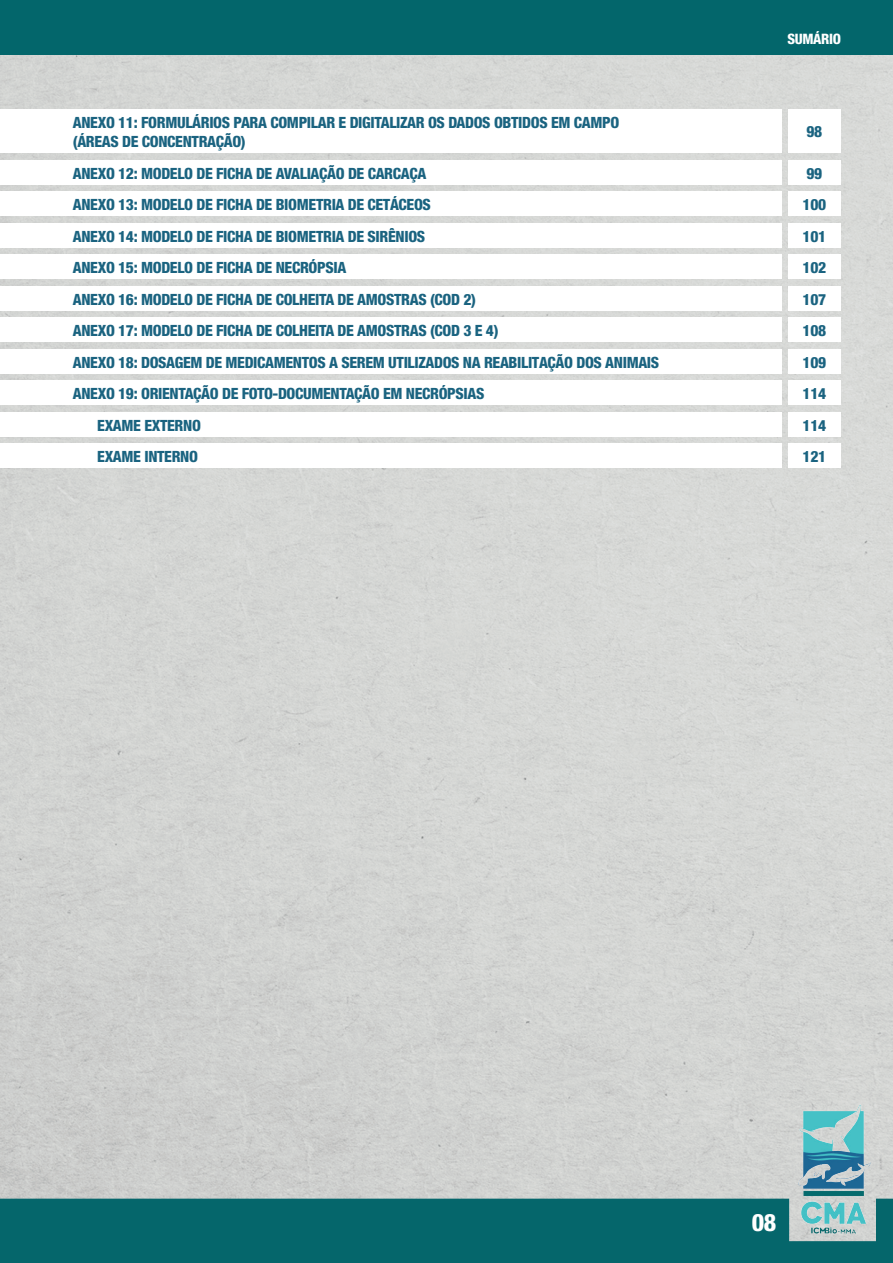
<style>
.page{position:relative;width:893px;height:1263px;background:#fff}
.page>*{position:absolute;margin:0;border:0;box-sizing:border-box;transform-origin:0 0}
.t1{font:800 condensed 24px "Helvetica Neue";color:#fff}
.t2{font:800 condensed 15.45px/18.6px "Helvetica Neue";letter-spacing:-.02em;color:#1a6380}
.t3{font:800 condensed 14.4px "Helvetica Neue";letter-spacing:-.02em;color:#fff}
</style>
<div class="page">
<img style="left:0;top:55px;width:893px;height:1144px">
<div style="left:0;top:192px;width:782px;height:24px;background:#fff"></div>
<div style="left:788px;top:192px;width:53px;height:24px;background:#fff"></div>
<div style="left:0;top:223px;width:782px;height:24px;background:#fff"></div>
<div style="left:788px;top:223px;width:53px;height:24px;background:#fff"></div>
<div style="left:0;top:255px;width:782px;height:24px;background:#fff"></div>
<div style="left:788px;top:255px;width:53px;height:24px;background:#fff"></div>
<div style="left:0;top:286px;width:782px;height:24px;background:#fff"></div>
<div style="left:788px;top:286px;width:53px;height:24px;background:#fff"></div>
<div style="left:0;top:318px;width:782px;height:24px;background:#fff"></div>
<div style="left:788px;top:318px;width:53px;height:24px;background:#fff"></div>
<div style="left:0;top:349px;width:782px;height:24px;background:#fff"></div>
<div style="left:788px;top:349px;width:53px;height:24px;background:#fff"></div>
<div style="left:0;top:160px;width:782px;height:24px;background:#fff"></div>
<div style="left:788px;top:160px;width:53px;height:24px;background:#fff"></div>
<div style="left:0;top:381px;width:782px;height:24px;background:#fff"></div>
<div style="left:788px;top:381px;width:53px;height:24px;background:#fff"></div>
<div style="left:0;top:110px;width:782px;height:43px;background:#fff"></div>
<div style="left:788px;top:110px;width:53px;height:43px;background:#fff"></div>
<div style="left:0;top:412px;width:782px;height:24px;background:#fff"></div>
<div style="left:788px;top:412px;width:53px;height:24px;background:#fff"></div>
<div style="left:0;top:444px;width:782px;height:24px;background:#fff"></div>
<div style="left:788px;top:444px;width:53px;height:24px;background:#fff"></div>
<div style="left:0;top:0;width:893px;height:55px;background:#03666b"></div>
<div style="left:0;top:1199px;width:893px;height:64px;background:#05666b"></div>
<img style="left:782px;top:1091px;width:102px;height:149px">
<p class="t3" style="left:787px;top:30px;width:55px">SUMÁRIO</p>
<p class="t2" style="left:73px;top:113px;width:548px">ANEXO 11: FORMULÁRIOS PARA COMPILAR E DIGITALIZAR OS DADOS OBTIDOS EM CAMPO (ÁREAS DE CONCENTRAÇÃO)</p>
<p class="t2" style="left:806px;top:122px;width:17px">98</p>
<p class="t2" style="left:73px;top:164px;width:355px">ANEXO 12: MODELO DE FICHA DE AVALIAÇÃO DE CARCAÇA</p>
<p class="t2" style="left:806px;top:164px;width:17px">99</p>
<p class="t2" style="left:73px;top:195px;width:360px">ANEXO 13: MODELO DE FICHA DE BIOMETRIA DE CETÁCEOS</p>
<p class="t2" style="left:803px;top:195px;width:25px">100</p>
<p class="t2" style="left:73px;top:227px;width:354px">ANEXO 14: MODELO DE FICHA DE BIOMETRIA DE SIRÊNIOS</p>
<p class="t2" style="left:803px;top:227px;width:25px">101</p>
<p class="t2" style="left:73px;top:258px;width:275px">ANEXO 15: MODELO DE FICHA DE NECRÓPSIA</p>
<p class="t2" style="left:803px;top:258px;width:25px">102</p>
<p class="t2" style="left:73px;top:290px;width:405px">ANEXO 16: MODELO DE FICHA DE COLHEITA DE AMOSTRAS (COD 2)</p>
<p class="t2" style="left:803px;top:290px;width:25px">107</p>
<p class="t2" style="left:73px;top:321px;width:427px">ANEXO 17: MODELO DE FICHA DE COLHEITA DE AMOSTRAS (COD 3 E 4)</p>
<p class="t2" style="left:803px;top:321px;width:25px">108</p>
<p class="t2" style="left:73px;top:353px;width:588px">ANEXO 18: DOSAGEM DE MEDICAMENTOS A SEREM UTILIZADOS NA REABILITAÇÃO DOS ANIMAIS</p>
<p class="t2" style="left:803px;top:353px;width:25px">109</p>
<p class="t2" style="left:73px;top:384px;width:413px">ANEXO 19: ORIENTAÇÃO DE FOTO-DOCUMENTAÇÃO EM NECRÓPSIAS</p>
<p class="t2" style="left:803px;top:384px;width:25px">114</p>
<p class="t2" style="left:97px;top:416px;width:105px">EXAME EXTERNO</p>
<p class="t2" style="left:803px;top:416px;width:25px">114</p>
<p class="t2" style="left:97px;top:447px;width:102px">EXAME INTERNO</p>
<p class="t2" style="left:803px;top:447px;width:25px">121</p>
<h1 class="t1" style="left:752px;top:1207px;width:26px">08</h1>
</div>
